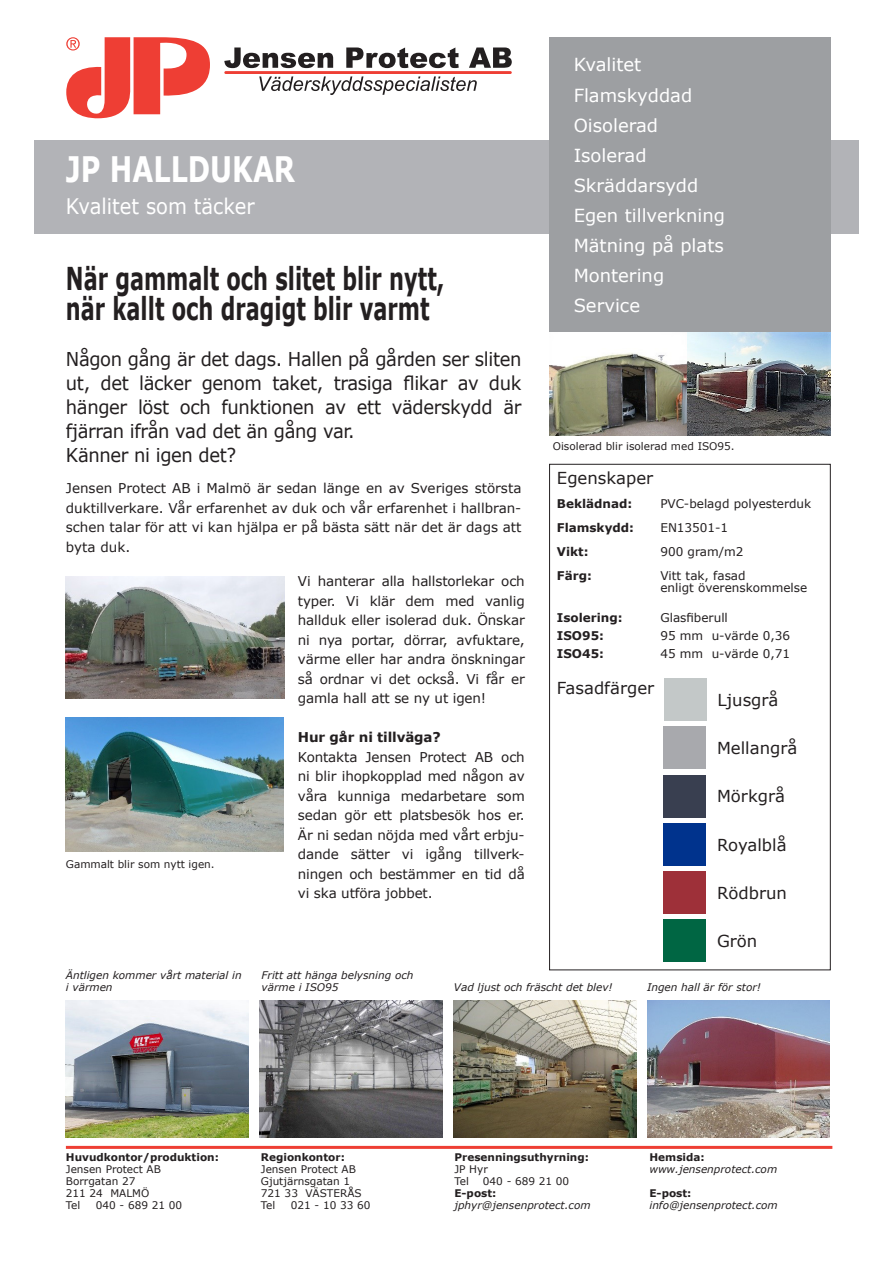
<style>
.page{position:relative;width:893px;height:1263px;background:#fff}
.page>*{position:absolute;margin:0;border:0;box-sizing:border-box;transform-origin:0 0}
.t1{font:700 35.1px "Verdana";color:#fff;scale:.77 1}
.t2{font:700 31.5px "Verdana";color:#231f20;scale:.67 1}
.t3{font:21.45px "Verdana";color:#fff;scale:.91 1}
.t4{font:19.05px/24px "Verdana";letter-spacing:-.02em;color:#231f20;text-align:justify;scale:.94 1}
.t5{font:18px "Verdana";color:#fff}
.t6{font:16.5px "Verdana";color:#231f20}
.t7{font:13.5px/19.5px "Verdana";letter-spacing:-.01em;color:#231f20;text-align:justify}
.t8{font:700 13.5px "Verdana";letter-spacing:-.01em;color:#231f20}
.t9{font:12px "Verdana";color:#231f20}
.t10{font:700 12px "Verdana";color:#231f20}
.t11{font:italic 10.5px/12.6px "Verdana";color:#231f20}
.t12{font:10.5px "Verdana";color:#231f20}
.t13{font:700 10.5px "Verdana";color:#231f20}
</style>
<div class="page">
<div style="left:34px;top:140px;width:825px;height:94px;background:#b2b3b7"></div>
<img style="left:66px;top:717px;width:218px;height:135px">
<svg style="left:66px;top:37px;width:144px;height:81px"></svg>
<svg style="left:224px;top:47px;width:288px;height:21px"></svg>
<svg style="left:259px;top:76px;width:218px;height:19px"></svg>
<hr style="left:224px;top:71px;width:288px;height:3px;background:#ee3e34">
<div style="left:549px;top:37px;width:282px;height:295px;background:#9d9fa2"></div>
<div style="left:549px;top:464px;width:282px;height:506px;border:1px solid #231f20"></div>
<img style="left:66px;top:576px;width:219px;height:122px">
<img style="left:549px;top:353px;width:138px;height:83px">
<img style="left:454px;top:1000px;width:183px;height:137px">
<img style="left:66px;top:1000px;width:183px;height:137px">
<img style="left:260px;top:1000px;width:183px;height:137px">
<img style="left:647px;top:1000px;width:183px;height:137px">
<img style="left:687px;top:332px;width:144px;height:104px">
<div style="left:663px;top:823px;width:43px;height:43px;background:#00338d"></div>
<div style="left:663px;top:871px;width:43px;height:43px;background:#9e3039"></div>
<div style="left:663px;top:775px;width:43px;height:42px;background:#393f50"></div>
<div style="left:663px;top:920px;width:43px;height:42px;background:#006643"></div>
<div style="left:663px;top:726px;width:43px;height:43px;background:#a8a9ad"></div>
<div style="left:664px;top:678px;width:42px;height:43px;background:#c3c8c8"></div>
<hr style="left:66px;top:1146px;width:766px;height:3px;background:#ee3e34">
<p class="t1" style="left:66px;top:144px;width:299px">JP HALLDUKAR</p>
<p class="t3" style="left:66px;top:191px;width:209px">Kvalitet som täcker</p>
<p class="t2" style="left:66px;top:256px;width:567px">När gammalt och slitet blir nytt,</p>
<p class="t2" style="left:66px;top:286px;width:544px">när kallt och dragigt blir varmt</p>
<p class="t4" style="left:66px;top:347px;width:486px">Någon gång är det dags. Hallen på gården ser sliten ut, det läcker genom taket, trasiga flikar av duk hänger löst och funktionen av ett väderskydd är fjärran ifrån vad det än gång var.</p>
<p class="t4" style="left:66px;top:443px;width:183px">Känner ni igen det?</p>
<p class="t7" style="left:66px;top:478px;width:457px">Jensen Protect AB i Malmö är sedan länge en av Sveriges största duktillverkare. Vår erfarenhet av duk och vår erfarenhet i hallbran&shy;schen talar för att vi kan hjälpa er på bästa sätt när det är dags att byta duk.</p>
<p class="t12" style="left:66px;top:857px;width:150px">Gammalt blir som nytt igen.</p>
<p class="t7" style="left:298px;top:572px;width:228px">Vi hanterar alla hallstorlekar och typer. Vi klär dem med vanlig hallduk eller isolerad duk. Önskar ni nya portar, dörrar, avfuktare, värme eller har andra önskningar så ordnar vi det också. Vi får er gamla hall att se ny ut igen!</p>
<p class="t8" style="left:298px;top:728px;width:144px">Hur går ni tillväga?</p>
<p class="t7" style="left:298px;top:747px;width:228px">Kontakta Jensen Protect AB och ni blir ihopkopplad med någon av våra kunniga medarbetare som sedan gör ett platsbesök hos er.<br>Är ni sedan nöjda med vårt erbju&shy;dande sätter vi igång tillverk&shy;ningen och bestämmer en tid då vi ska utföra jobbet.</p>
<p class="t5" style="left:574px;top:53px;width:69px">Kvalitet</p>
<p class="t5" style="left:574px;top:83px;width:120px">Flamskyddad</p>
<p class="t5" style="left:574px;top:113px;width:86px">Oisolerad</p>
<p class="t5" style="left:574px;top:143px;width:74px">Isolerad</p>
<p class="t5" style="left:574px;top:173px;width:126px">Skräddarsydd</p>
<p class="t5" style="left:574px;top:203px;width:153px">Egen tillverkning</p>
<p class="t5" style="left:574px;top:233px;width:152px">Mätning på plats</p>
<p class="t5" style="left:574px;top:263px;width:92px">Montering</p>
<p class="t5" style="left:574px;top:293px;width:68px">Service</p>
<p class="t12" style="left:553px;top:439px;width:183px">Oisolerad blir isolerad med ISO95.</p>
<p class="t6" style="left:557px;top:466px;width:98px">Egenskaper</p>
<p class="t10" style="left:557px;top:495px;width:77px">Beklädnad:</p>
<p class="t9" style="left:660px;top:495px;width:152px">PVC-belagd polyesterduk</p>
<p class="t10" style="left:557px;top:519px;width:79px">Flamskydd:</p>
<p class="t9" style="left:660px;top:519px;width:69px">EN13501-1</p>
<p class="t10" style="left:557px;top:543px;width:33px">Vikt:</p>
<p class="t9" style="left:660px;top:543px;width:85px">900 gram/m2</p>
<p class="t10" style="left:557px;top:567px;width:36px">Färg:</p>
<p class="t9" style="left:660px;top:567px;width:87px">Vitt tak, fasad</p>
<p class="t9" style="left:660px;top:579px;width:148px">enligt överenskommelse</p>
<p class="t10" style="left:557px;top:609px;width:67px">Isolering:</p>
<p class="t9" style="left:660px;top:609px;width:69px">Glasfiberull</p>
<p class="t10" style="left:557px;top:627px;width:49px">ISO95:</p>
<p class="t9" style="left:660px;top:627px;width:131px">95 mm u-värde 0,36</p>
<p class="t10" style="left:557px;top:645px;width:49px">ISO45:</p>
<p class="t9" style="left:660px;top:645px;width:131px">45 mm u-värde 0,71</p>
<p class="t6" style="left:557px;top:676px;width:99px">Fasadfärger</p>
<p class="t6" style="left:717px;top:688px;width:63px">Ljusgrå</p>
<p class="t6" style="left:717px;top:737px;width:82px">Mellangrå</p>
<p class="t6" style="left:717px;top:785px;width:69px">Mörkgrå</p>
<p class="t6" style="left:717px;top:833px;width:71px">Royalblå</p>
<p class="t6" style="left:717px;top:882px;width:71px">Rödbrun</p>
<p class="t6" style="left:717px;top:930px;width:42px">Grön</p>
<p class="t11" style="left:66px;top:969px;width:177px">Äntligen kommer vårt material in i värmen</p>
<p class="t11" style="left:261px;top:969px;width:154px">Fritt att hänga belysning och värme i ISO95</p>
<p class="t11" style="left:454px;top:981px;width:160px">Vad ljust och fräscht det blev!</p>
<p class="t11" style="left:647px;top:981px;width:115px">Ingen hall är för stor!</p>
<p class="t13" style="left:66px;top:1149px;width:155px">Huvudkontor/produktion:</p>
<p class="t13" style="left:261px;top:1149px;width:85px">Regionkontor:</p>
<p class="t13" style="left:454px;top:1149px;width:136px">Presenningsuthyrning:</p>
<p class="t13" style="left:649px;top:1149px;width:57px">Hemsida:</p>
<p class="t12" style="left:66px;top:1161px;width:97px">Jensen Protect AB</p>
<p class="t12" style="left:261px;top:1161px;width:97px">Jensen Protect AB</p>
<p class="t12" style="left:454px;top:1161px;width:35px">JP Hyr</p>
<p class="t11" style="left:649px;top:1162px;width:129px">www.jensenprotect.com</p>
<p class="t12" style="left:66px;top:1173px;width:71px">Borrgatan 27</p>
<p class="t12" style="left:261px;top:1173px;width:91px">Gjutjärnsgatan 1</p>
<p class="t12" style="left:454px;top:1173px;width:16px">Tel</p>
<p class="t12" style="left:483px;top:1173px;width:88px">040 - 689 21 00</p>
<p class="t12" style="left:66px;top:1185px;width:85px">211 24 MALMÖ</p>
<p class="t12" style="left:261px;top:1185px;width:102px">721 33 VÄSTERÅS</p>
<p class="t13" style="left:454px;top:1185px;width:43px">E-post:</p>
<p class="t13" style="left:649px;top:1185px;width:44px">E-post:</p>
<p class="t12" style="left:66px;top:1197px;width:16px">Tel</p>
<p class="t12" style="left:96px;top:1197px;width:88px">040 - 689 21 00</p>
<p class="t12" style="left:261px;top:1197px;width:16px">Tel</p>
<p class="t12" style="left:291px;top:1197px;width:81px">021 - 10 33 60</p>
<p class="t11" style="left:454px;top:1198px;width:138px">jphyr@jensenprotect.com</p>
<p class="t11" style="left:649px;top:1198px;width:130px">info@jensenprotect.com</p>
</div>
